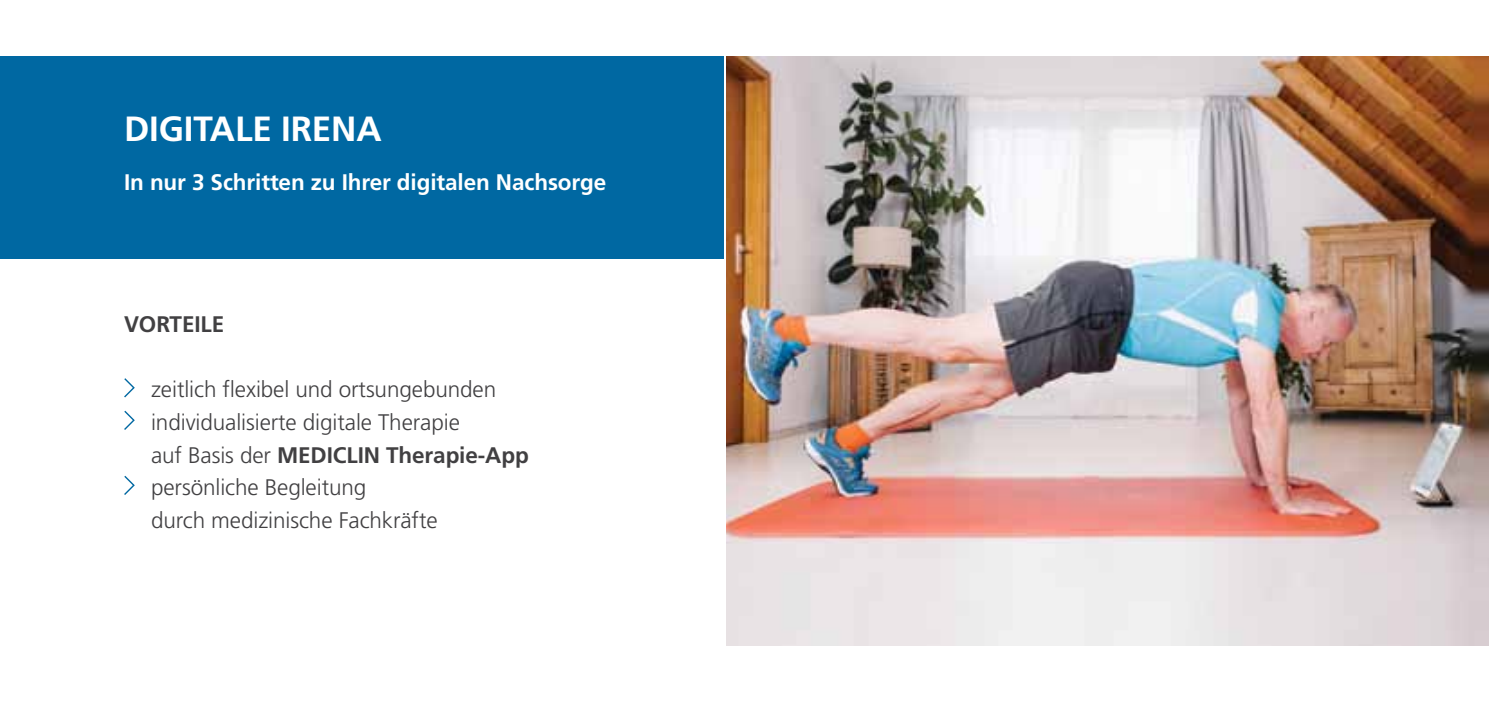
<style>
.page{position:relative;width:1489px;height:702px;background:#fff}
.page>*{position:absolute;margin:0;border:0;box-sizing:border-box;transform-origin:0 0}
.t1{font:700 35px "Frutiger LT Pro";letter-spacing:-.005em;color:#fff}
.t2{font:300 22.5px/32.5px "Frutiger LT Pro";letter-spacing:-.005em;color:#414042}
.t3{font:700 22.5px "Frutiger LT Pro";letter-spacing:-.005em;color:#fff}
.t4{font:700 22.5px "Frutiger LT Pro";letter-spacing:-.005em;color:#414042}
.s1{font-weight:700}
</style>
<div class="page">
<img style="left:726px;top:57px;width:762px;height:588px">
<div style="left:0;top:57px;width:723px;height:202px;background:#0068a2"></div>
<svg style="left:124px;top:378px;width:11px;height:20px"></svg>
<svg style="left:124px;top:410px;width:11px;height:20px"></svg>
<svg style="left:124px;top:475px;width:11px;height:20px"></svg>
<h1 class="t1" style="left:124px;top:108px;width:258px">digitale IRENA</h1>
<p class="t3" style="left:124px;top:169px;width:484px">In nur 3 Schritten zu Ihrer digitalen Nachsorge</p>
<p class="t4" style="left:124px;top:311px;width:69px">VORTEILE</p>
<p class="t2" style="left:151px;top:373px;width:347px">zeitlich flexibel und ortsungebunden individualisierte digitale Therapie auf Basis der <span class="s1">MEDICLI</span></p>
<p class="t4" style="left:364px;top:441px;width:166px">N Therapie-App</p>
<p class="t2" style="left:151px;top:471px;width:288px">persönliche Begleitung<br>durch medizinische Fachkräfte</p>
</div>
